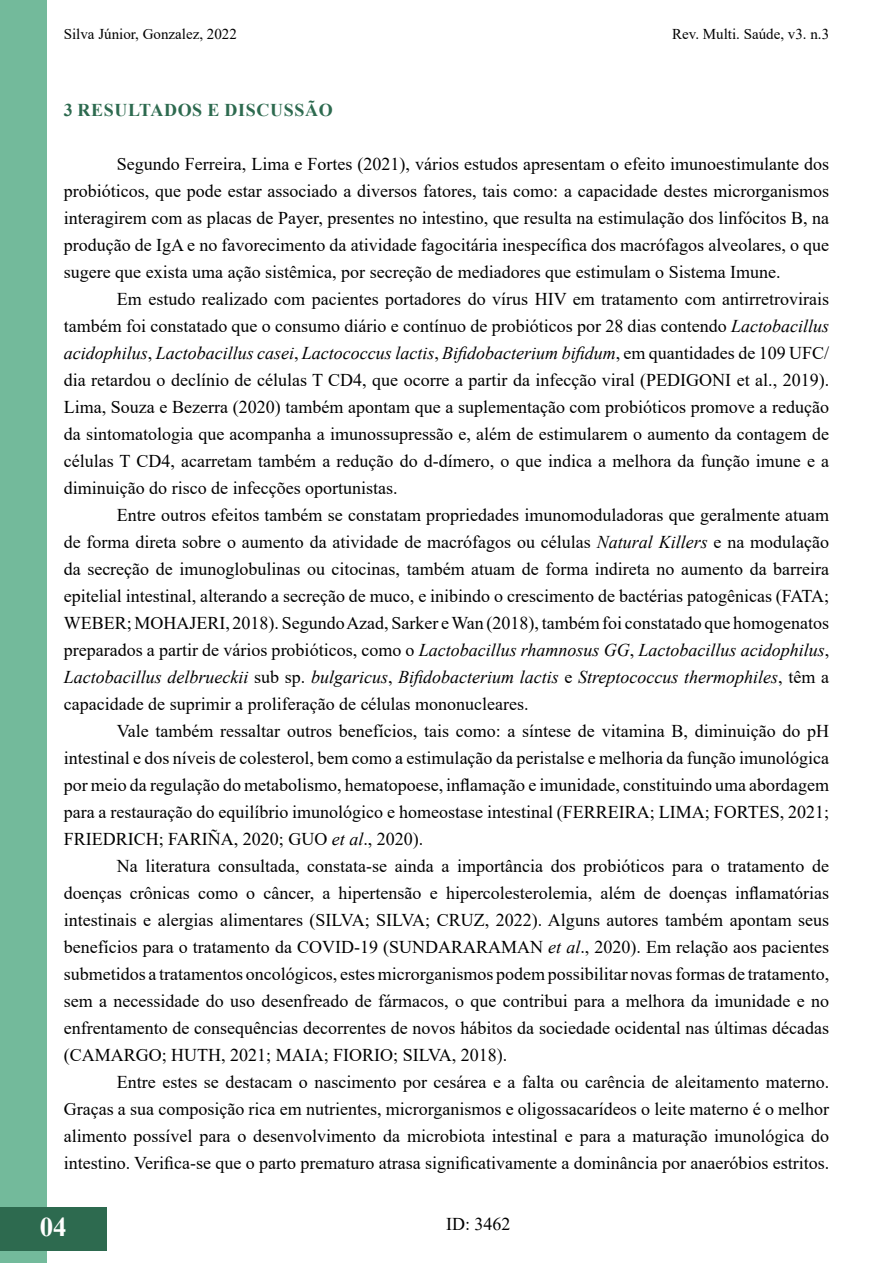
<style>
.page{position:relative;width:893px;height:1263px;background:#fff}
.page>*{position:absolute;margin:0;border:0;box-sizing:border-box;transform-origin:0 0}
.t1{font:700 27px "Times New Roman";color:#fff}
.t2{font:18px/27px "Times New Roman";color:#000;text-align:justify}
.t3{font:700 18px "Times New Roman";letter-spacing:.035em;color:#2d6a4f}
.t4{font:15px "Times New Roman";color:#000}
.s1{font-style:italic}
</style>
<div class="page">
<div style="left:0;top:0;width:47px;height:1262px;background:#73ba9b"></div>
<hr style="left:892px;top:1207px;width:1px;height:43px;background:#2d6a4f">
<div style="left:0;top:1207px;width:106px;height:43px;background:#2d6a4f"></div>
<p class="t4" style="left:64px;top:24px;width:175px">Silva Júnior, Gonzalez, 2022</p>
<p class="t4" style="left:672px;top:24px;width:158px">Rev. Multi. Saúde, v3. n.3</p>
<p class="t3" style="left:64px;top:97px;width:270px">3 RESULTADOS E DISCUSSÃO</p>
<p class="t2" style="left:64px;top:149px;width:767px;text-indent:53px">Segundo Ferreira, Lima e Fortes (2021), vários estudos apresentam o efeito imunoestimulante dos probióticos, que pode estar associado a diversos fatores, tais como: a capacidade destes microrganismos interagirem com as placas de Payer, presentes no intestino, que resulta na estimulação dos linfócitos B, na produção de IgA e no favorecimento da atividade fagocitária inespecífica dos macrófagos alveolares, o que sugere que exista uma ação sistêmica, por secreção de mediadores que estimulam o Sistema Imune.</p>
<p class="t2" style="left:64px;top:284px;width:767px;text-indent:53px">Em estudo realizado com pacientes portadores do vírus HIV em tratamento com antirretrovirais também foi constatado que o consumo diário e contínuo de probióticos por 28 dias contendo <span class="s1">Lactobacillus acidophilus</span>, <span class="s1">Lactobacillus casei</span>, <span class="s1">Lactococcus lactis</span>, <span class="s1">Bifidobacterium bifidum</span>, em quantidades de 109 UFC/ dia retardou o declínio de células T CD4, que ocorre a partir da infecção viral (PEDIGONI et al., 2019).<br>Lima, Souza e Bezerra (2020) também apontam que a suplementação com probióticos promove a redução da sintomatologia que acompanha a imunossupressão e, além de estimularem o aumento da contagem de células T CD4, acarretam também a redução do d-dímero, o que indica a melhora da função imune e a diminuição do risco de infecções oportunistas.</p>
<p class="t2" style="left:64px;top:500px;width:767px;text-indent:53px">Entre outros efeitos também se constatam propriedades imunomoduladoras que geralmente atuam de forma direta sobre o aumento da atividade de macrófagos ou células <span class="s1">Natural Killers</span> e na modulação da secreção de imunoglobulinas ou citocinas, também atuam de forma indireta no aumento da barreira epitelial intestinal, alterando a secreção de muco, e inibindo o crescimento de bactérias patogênicas (FATA; WEBER; MOHAJERI, 2018). Segundo Azad, Sarker e Wan (2018), também foi constatado que homogenatos preparados a partir de vários probióticos, como o <span class="s1">Lactobacillus rhamnosus GG</span>, <span class="s1">Lactobacillus acidophilus</span>, <span class="s1">Lactobacillus delbrueckii</span> sub sp. <span class="s1">bulgaricus</span>, <span class="s1">Bifidobacterium lactis</span> e <span class="s1">Streptococcus thermophiles</span>, têm a capacidade de suprimir a proliferação de células mononucleares.</p>
<p class="t2" style="left:64px;top:716px;width:767px;text-indent:53px">Vale também ressaltar outros benefícios, tais como: a síntese de vitamina B, diminuição do pH intestinal e dos níveis de colesterol, bem como a estimulação da peristalse e melhoria da função imunológica por meio da regulação do metabolismo, hematopoese, inflamação e imunidade, constituindo uma abordagem para a restauração do equilíbrio imunológico e homeostase intestinal (FERREIRA; LIMA; FORTES, 2021; FRIEDRICH; FARIÑA, 2020; GUO <span class="s1">et al</span>., 2020).</p>
<p class="t2" style="left:64px;top:851px;width:767px;text-indent:53px">Na literatura consultada, constata-se ainda a importância dos probióticos para o tratamento de doenças crônicas como o câncer, a hipertensão e hipercolesterolemia, além de doenças inflamatórias intestinais e alergias alimentares (SILVA; SILVA; CRUZ, 2022). Alguns autores também apontam seus benefícios para o tratamento da COVID-19 (SUNDARARAMAN <span class="s1">et al</span>., 2020). Em relação aos pacientes submetidos a tratamentos oncológicos, estes microrganismos podem possibilitar novas formas de tratamento, sem a necessidade do uso desenfreado de fármacos, o que contribui para a melhora da imunidade e no enfrentamento de consequências decorrentes de novos hábitos da sociedade ocidental nas últimas décadas (CAMARGO; HUTH, 2021; MAIA; FIORIO; SILVA, 2018).</p>
<p class="t2" style="left:64px;top:1067px;width:767px;text-indent:53px">Entre estes se destacam o nascimento por cesárea e a falta ou carência de aleitamento materno.<br>Graças a sua composição rica em nutrientes, microrganismos e oligossacarídeos o leite materno é o melhor alimento possível para o desenvolvimento da microbiota intestinal e para a maturação imunológica do intestino. Verifica-se que o parto prematuro atrasa significativamente a dominância por anaeróbios estritos.</p>
<h1 class="t1" style="left:40px;top:1207px;width:29px">04</h1>
<p class="t2" style="left:446px;top:1210px;width:66px">ID: 3462</p>
</div>
